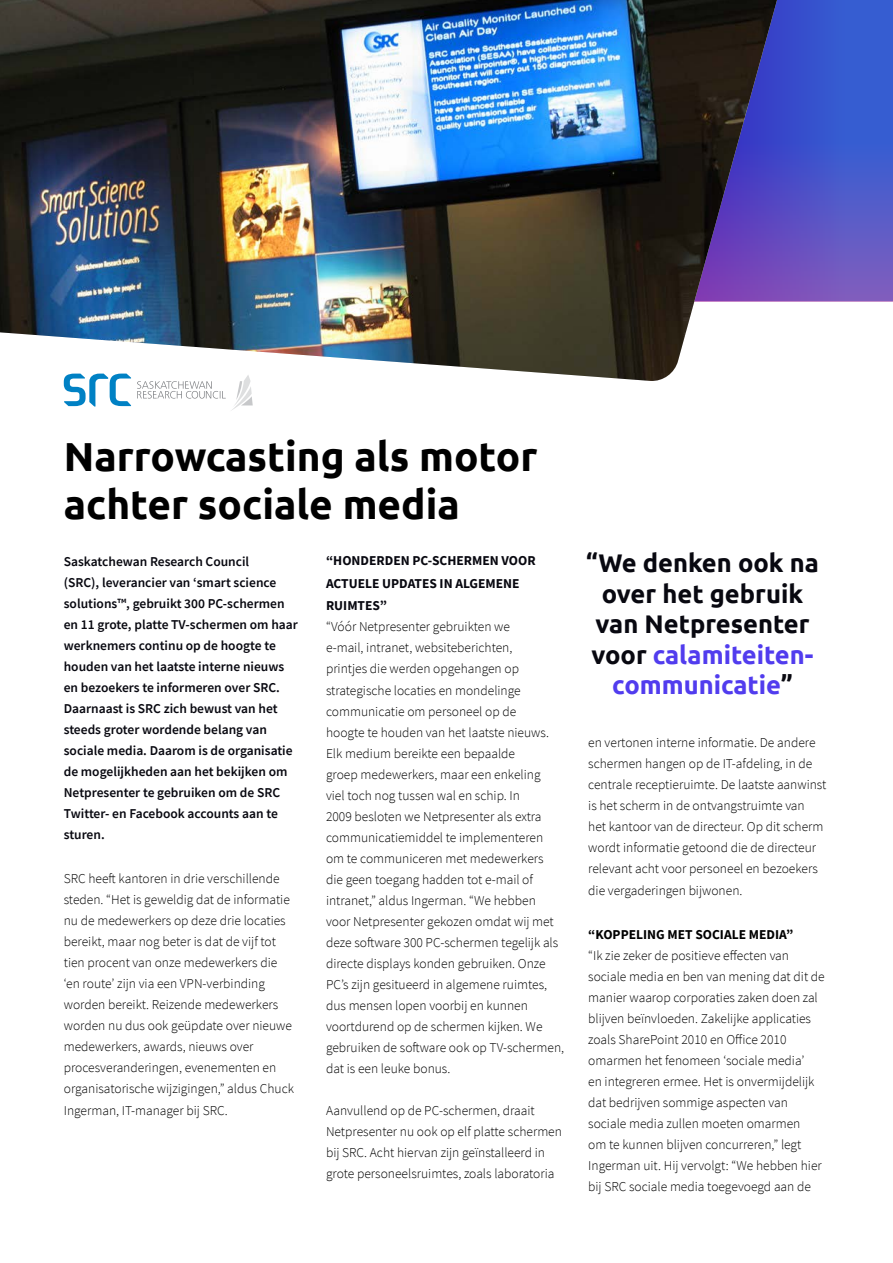
<style>
.page{position:relative;width:893px;height:1263px;background:#fff}
.page>*{position:absolute;margin:0;border:0;box-sizing:border-box;transform-origin:0 0}
.body{font:700 40.5px/48px "Ubuntu";color:#000}
.body-2{font:700 25.5px/30.6px "Ubuntu";color:#080810;text-align:center}
.body-3{font:300 13.5px/21px "Source Sans Pro";color:#000}
.body-4{font:600 13.5px/21px "Source Sans Pro";color:#080810}
.body-5{font:700 13.5px/22.5px "Source Sans Pro";color:#080810}
.body-6{font:700 13.5px "Source Sans Pro";color:#000}
.s1{color:#513cee}
</style>
<div class="page">
<svg style="left:777px;top:0;width:116px;height:301px;background:#4a56c9"></svg>
<img style="left:0;top:0;width:777px;height:381px">
<svg style="left:64px;top:374px;width:67px;height:32px"></svg>
<svg style="left:137px;top:374px;width:116px;height:37px"></svg>
<p class="body" style="left:64px;top:432px;width:475px">Narrowcasting als motor achter sociale media</p>
<p class="body-4" style="left:64px;top:551px;width:236px">Saskatchewan Research Council<br>(SRC), leverancier van ‘smart science solutions™, gebruikt 300 PC-schermen en 11 grote, platte TV-schermen om haar werknemers continu op de hoogte te houden van het laatste interne nieuws en bezoekers te informeren over SRC.<br>Daarnaast is SRC zich bewust van het steeds groter wordende belang van sociale media. Daarom is de organisatie de mogelijkheden aan het bekijken om Netpresenter te gebruiken om de SRC Twitter- en Facebook accounts aan te sturen.</p>
<p class="body-3" style="left:64px;top:867px;width:232px">SRC heeft kantoren in drie verschillende steden. “Het is geweldig dat de informatie nu de medewerkers op deze drie locaties bereikt, maar nog beter is dat de vijf tot tien procent van onze medewerkers die ‘en route’ zijn via een VPN-verbinding worden bereikt. Reizende medewerkers worden nu dus ook geüpdate over nieuwe medewerkers, awards, nieuws over procesveranderingen, evenementen en organisatorische wijzigingen,” aldus Chuck</p>
<p class="body-3" style="left:64px;top:1100px;width:165px">Ingerman, IT-manager bij SRC.</p>
<p class="body-5" style="left:326px;top:549px;width:211px">“HONDERDEN PC-SCHERMEN VOOR<br>ACTUELE UPDATES IN ALGEMENE<br>RUIMTES”</p>
<p class="body-3" style="left:326px;top:616px;width:240px">“Vóór Netpresenter gebruikten we<br>e-mail, intranet, websiteberichten,<br>printjes die werden opgehangen op strategische locaties en mondelinge communicatie om personeel op de<br>hoogte te houden van het laatste nieuws.<br>Elk medium bereikte een bepaalde<br>groep medewerkers, maar een enkeling<br>viel toch nog tussen wal en schip. In<br>2009 besloten we Netpresenter als extra communicatiemiddel te implementeren om te communiceren met medewerkers<br>die geen toegang hadden tot e-mail of intranet,” aldus Ingerman. “We hebben<br>voor Netpresenter gekozen omdat wij met deze software 300 PC-schermen tegelijk als directe displays konden gebruiken. Onze PC’s zijn gesitueerd in algemene ruimtes, dus mensen lopen voorbij en kunnen voortdurend op de schermen kijken. We gebruiken de software ook op TV-schermen, dat is een leuke bonus.</p>
<p class="body-3" style="left:326px;top:1100px;width:237px">Aanvullend op de PC-schermen, draait Netpresenter nu ook op elf platte schermen bij SRC. Acht hiervan zijn geïnstalleerd in grote personeelsruimtes, zoals laboratoria</p>
<p class="body-2" style="left:586px;top:547px;width:234px">“We denken ook na over het gebruik van Netpresenter voor <span class="s1">calamiteiten&shy;communicatie</span>”</p>
<p class="body-3" style="left:588px;top:732px;width:240px">en vertonen interne informatie. De andere schermen hangen op de IT-afdeling, in de centrale receptieruimte. De laatste aanwinst is het scherm in de ontvangstruimte van<br>het kantoor van de directeur. Op dit scherm wordt informatie getoond die de directeur relevant acht voor personeel en bezoekers die vergaderingen bijwonen.</p>
<p class="body-6" style="left:588px;top:925px;width:207px">“KOPPELING MET SOCIALE MEDIA”</p>
<p class="body-3" style="left:588px;top:945px;width:238px">“Ik zie zeker de positieve effecten van sociale media en ben van mening dat dit de manier waarop corporaties zaken doen zal blijven beïnvloeden. Zakelijke applicaties zoals SharePoint 2010 en Office 2010 omarmen het fenomeen ‘sociale media’<br>en integreren ermee. Het is onvermijdelijk dat bedrijven sommige aspecten van sociale media zullen moeten omarmen<br>om te kunnen blijven concurreren,” legt Ingerman uit. Hij vervolgt: “We hebben hier bij SRC sociale media toegevoegd aan de</p>
</div>
